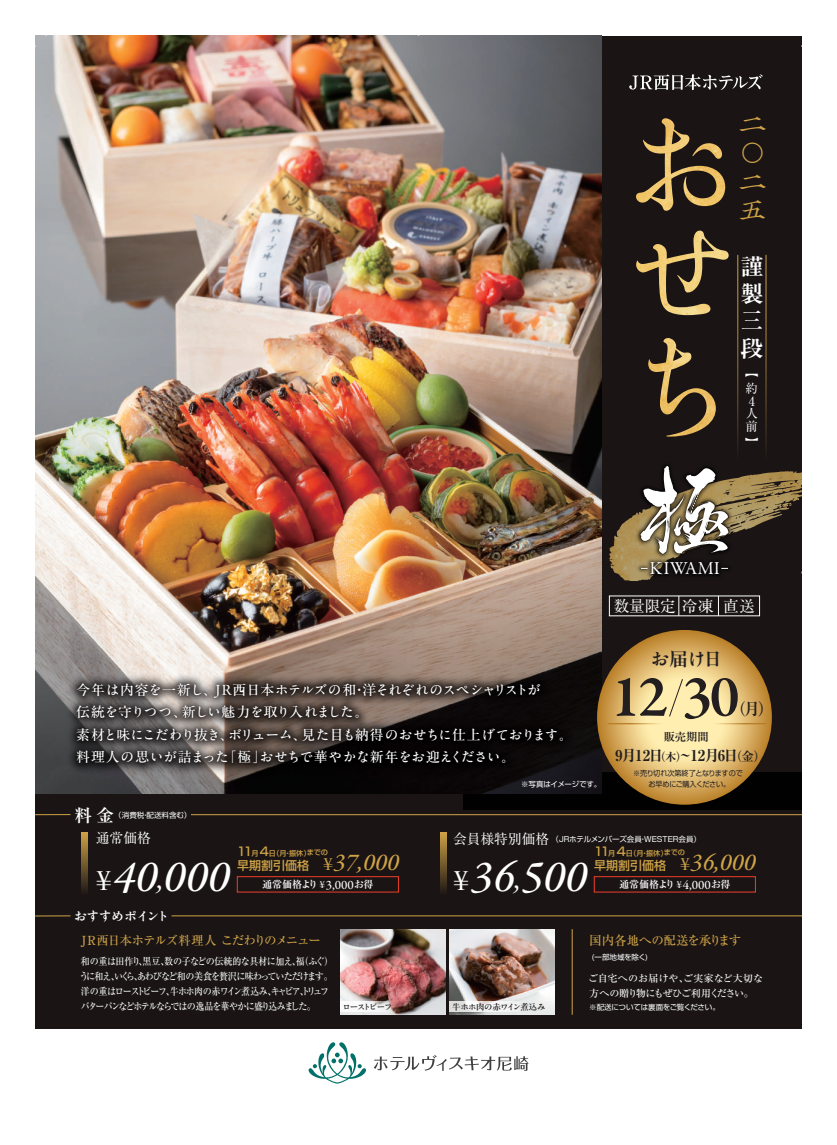
<style>
.page{position:relative;width:837px;height:1145px;background:#fff}
.page>*{position:absolute;margin:0;border:0;box-sizing:border-box;transform-origin:0 0}
.t1{font:600 60.12px "Garamond Premr Pro";color:#231f20}
.t2{font:45.25px "Garamond Premr Pro Med It";color:#fff}
.t3{font:500 29.25px/28.1px "P Kamome Ryuso Std";color:#d0a447;text-align:justify}
.t4{font:24.5px "Garamond Premr Pro Med It";color:#d0a447}
.t5{font:700 22.38px/27.4px "PA1 Mincho Std N";color:#fff;text-align:justify}
.t6{font:700 18.75px "PA1 Mincho Std N";color:#231f20}
.t7{font:18.38px "Garamond Premr Pro Subh";letter-spacing:.04em;color:#fff}
.t8{font:700 17.5px "PA1 Mincho Std N";color:#fff}
.t9{font:700 16.25px "Ryumin Pr 6 N";color:#231f20}
.t10{font:15.75px "Ryumin Pr 6 N";letter-spacing:-.02em;color:#fff}
.t11{font:700 expanded 15px "Ryumin Pr 6 N";letter-spacing:-.085em;color:#231f20}
.t12{font:500 13.75px/22.5px "PA1 Mincho Std N";letter-spacing:-.01em;color:#fff}
.t13{font:13.75px "Ryumin Pr 6 N";color:#fff}
.t14{font:700 13px "PA1 Mincho Std N";letter-spacing:-.055em;color:#fff}
.t15{font:500 12.5px "Ryumin Pr 6 N";letter-spacing:-.08em;color:#d0a447}
.t16{font:500 12.5px "Ryumin Pr 6 N";letter-spacing:-.03em;color:#d0a447}
.t17{font:12.5px/12.5px "Ryumin Pr 6 N";color:#fff}
.t18{font:500 12px "Shin Go Pr 6 N";color:#d0a447}
.t19{font:700 11.25px "PA1 Mincho Std N";color:#231f20}
.t20{font:500 10px/15px "Ryumin Pr 6 N";letter-spacing:-.085em;color:#fff;scale:.9 1}
.t21{font:500 10px/15px "Ryumin Pr 6 N";letter-spacing:-.01em;color:#fff}
.t22{font:700 10px "Ryumin Pr 6 N";letter-spacing:-.025em;color:#fff}
.t23{font:700 8.38px "PA1 Mincho Std N";letter-spacing:-.04em;color:#231f20}
.t24{font:700 8.38px "PA1 Mincho Std N";letter-spacing:-.13em;color:#231f20}
.t25{font:7.5px "Shin Go Pr 6 N";letter-spacing:-.02em;color:#fff}
.t26{font:7.5px/10.6px "Shin Go Pr 6 N";letter-spacing:-.05em;color:#231f20;text-align:center;scale:.95 1}
.t27{font:7.5px "Shin Go Pr 6 N";letter-spacing:-.04em;color:#fff}
.t28{font:7.5px "Shin Go Pr 6 N";color:#fff}
.t29{font:500 7.25px "Shin Go Pr 6 N";letter-spacing:-.01em;color:#d0a447}
.s1{font-size:11.25px}
.s2{font-size:12.5px}
.s3{font-family:"Times New Roman";font-size:28px}
.s4{font-family:"Garamond Premr Pro It Disp"}
.s5{font-size:12px}
.s6{font-family:"Times New Roman";font-weight:400}
.s7{font-family:"Garamond Premr Pro";font-weight:500;font-size:13px}
.s8{font-family:"Times New Roman";font-size:17.5px}
</style>
<div class="page">
<div style="left:35px;top:772px;width:766px;height:256px;background:#1a1415"></div>
<svg style="left:463px;top:36px;width:338px;height:773px;background:#161111"></svg>
<img style="left:35px;top:35px;width:566px;height:758px">
<svg style="left:597px;top:630px;width:174px;height:174px;background:#e3c17a"></svg>
<img style="left:522px;top:438px;width:279px;height:232px">
<img style="left:614px;top:114px;width:187px;height:331px">
<svg style="left:678px;top:596px;width:1px;height:20px"></svg>
<svg style="left:718px;top:596px;width:1px;height:20px"></svg>
<img style="left:62px;top:669px;width:516px;height:109px">
<img style="left:72px;top:678px;width:499px;height:93px">
<img style="left:449px;top:929px;width:105px;height:85px">
<svg style="left:449px;top:1001px;width:75px;height:10px"></svg>
<img style="left:340px;top:929px;width:105px;height:85px">
<svg style="left:340px;top:1001px;width:50px;height:10px"></svg>
<svg style="left:629px;top:74px;width:133px;height:16px;background:#524d4e"></svg>
<hr style="left:171px;top:915px;width:630px;height:1px;background:#d0a447">
<hr style="left:35px;top:915px;width:35px;height:1px;background:#d0a447">
<hr style="left:35px;top:814px;width:35px;height:1px;background:#d0a447">
<hr style="left:191px;top:814px;width:610px;height:1px;background:#d0a447">
<div style="left:237px;top:876px;width:161px;height:16px;border:1px solid #ef3e29"></div>
<div style="left:594px;top:876px;width:161px;height:16px;border:1px solid #ef3e29"></div>
<hr style="left:571px;top:929px;width:1px;height:85px;background:#d0a447">
<svg style="left:81px;top:832px;width:6px;height:60px"></svg>
<svg style="left:440px;top:832px;width:6px;height:60px"></svg>
<svg style="left:668px;top:678px;width:15px;height:39px"></svg>
<hr style="left:608px;top:723px;width:157px;height:1px;background:#fff">
<img style="left:633px;top:459px;width:102px;height:128px">
<img style="left:639px;top:465px;width:90px;height:117px">
<svg style="left:640px;top:466px;width:88px;height:88px"></svg>
<hr style="left:737px;top:255px;width:1px;height:207px;background:#fff">
<hr style="left:765px;top:255px;width:1px;height:207px;background:#fff">
<svg style="left:308px;top:1042px;width:58px;height:41px"></svg>
<svg style="left:373px;top:1055px;width:155px;height:15px"></svg>
<div style="left:408px;top:8px;width:20px;height:19px;border:2px solid #fff;border-radius:50%"></div>
<hr style="left:383px;top:17px;width:71px;height:2px;background:#fff">
<hr style="left:417px;top:0;width:2px;height:35px;background:#fff">
<div style="left:408px;top:1117px;width:20px;height:20px;border:2px solid #fff;border-radius:50%"></div>
<hr style="left:383px;top:1126px;width:71px;height:2px;background:#fff">
<hr style="left:417px;top:1109px;width:2px;height:35px;background:#fff">
<div style="left:8px;top:562px;width:19px;height:20px;border:2px solid #fff;border-radius:50%"></div>
<hr style="left:17px;top:537px;width:2px;height:71px;background:#fff">
<div style="left:809px;top:562px;width:19px;height:20px;border:2px solid #fff;border-radius:50%"></div>
<hr style="left:801px;top:571px;width:35px;height:2px;background:#fff">
<hr style="left:818px;top:537px;width:1px;height:71px;background:#fff">
<h3 class="t3" style="left:737px;top:109px;width:29px">二〇二五</h3>
<h3 class="t5" style="left:740px;top:252px;width:24px">謹製三段</h3>
<p class="t17" style="left:745px;top:362px;width:14px;line-height:16.9px">【約</p>
<p class="t17" style="left:745px;top:394px;width:14px">4人前</p>
<p class="t17" style="left:745px;top:436px;width:14px">】</p>
<h3 class="t7" style="left:649px;top:558px;width:71px">KIWAMI</h3>
<p class="t10" style="left:613px;top:594px;width:143px">数量限定 冷凍 直送</p>
<p class="t12" style="left:76px;top:678px;width:498px">今年は内容を一新し、JR西日本ホテルズの和・洋それぞれのスペシャリストが<br>伝統を守りつつ、新しい魅力を取り入れました。<br>素材と味にこだわり抜き、ボリューム、見た目も納得のおせちに仕上げております。料理人の思いが詰まった「極」おせちで華やかな新年をお迎えください。</p>
<p class="t27" style="left:521px;top:778px;width:82px">※写真はイメージです。</p>
<h3 class="t6" style="left:650px;top:645px;width:73px">お届け日</h3>
<h1 class="t1" style="left:610px;top:660px;width:130px">12 30</h1>
<p class="t9" style="left:729px;top:696px;width:46px">（月）</p>
<p class="t11" style="left:615px;top:743px;width:152px">9月12日<span class="s1">（木）</span>～12月6日<span class="s2">（金）</span></p>
<p class="t26" style="left:633px;top:767px;width:117px">※売り切れ次第終了となりますのでお早めにご購入ください。</p>
<p class="t19" style="left:663px;top:728px;width:46px">販売期間</p>
<p class="t8" style="left:74px;top:802px;width:41px">料 金</p>
<p class="t28" style="left:114px;top:808px;width:79px">（消費税・配送料含む）</p>
<p class="t13" style="left:96px;top:827px;width:56px">通常価格</p>
<h2 class="t2" style="left:97px;top:848px;width:135px"><span class="s3">¥</span>40<span class="s4">,</span>000</h2>
<h2 class="t2" style="left:454px;top:848px;width:135px"><span class="s3">¥</span>36<span class="s4">,</span>500</h2>
<p class="t13" style="left:453px;top:828px;width:98px">会員様特別価格</p>
<p class="t25" style="left:551px;top:833px;width:151px">（JRホテルメンバーズ会員・WESTER会員）</p>
<p class="t29" style="left:236px;top:847px;width:93px"><span class="s5">11</span>月 <span class="s5">4</span>日（月・振休）までの</p>
<p class="t18" style="left:237px;top:855px;width:74px">早期割引価格</p>
<p class="t29" style="left:593px;top:847px;width:93px"><span class="s5">11</span>月 <span class="s5">4</span>日（月・振休）までの</p>
<p class="t18" style="left:594px;top:855px;width:74px">早期割引価格</p>
<p class="t22" style="left:618px;top:876px;width:113px">通常価格より <span class="s6">¥</span><span class="s7">4,000</span>お得</p>
<h3 class="t4" style="left:680px;top:847px;width:77px"><span class="s8">¥</span>36,000</h3>
<h3 class="t4" style="left:324px;top:847px;width:77px"><span class="s8">¥</span>37,000</h3>
<p class="t22" style="left:262px;top:876px;width:113px">通常価格より <span class="s6">¥</span><span class="s7">3,000</span>お得</p>
<p class="t14" style="left:74px;top:906px;width:97px">おすすめポイント</p>
<p class="t15" style="left:81px;top:931px;width:241px">JR西日本ホテルズ料理人 こだわりのメニュー</p>
<p class="t20" style="left:79px;top:953px;width:283px">和の重は田作り、黒豆、数の子などの伝統的な具材に加え、福（ふぐ）うに和え、いくら、あわびなど和の美食を贅沢に味わっていただけます。洋の重はローストビーフ、牛ホホ肉の赤ワイン煮込み、キャビア、トリュフバターパンなどホテルならではの逸品を華やかに盛り込みました。</p>
<p class="t24" style="left:342px;top:1000px;width:51px">ローストビーフ</p>
<p class="t23" style="left:452px;top:1000px;width:95px">牛ホホ肉の赤ワイン煮込み</p>
<p class="t16" style="left:589px;top:931px;width:153px">国内各地への配送を承ります</p>
<p class="t25" style="left:591px;top:950px;width:58px">(一部地域を除く)</p>
<p class="t21" style="left:588px;top:970px;width:176px">ご自宅へのお届けや、ご実家など大切な方への贈り物にもぜひご利用ください。</p>
<p class="t25" style="left:589px;top:1000px;width:132px">※配送については裏面をご覧ください。</p>
</div>
